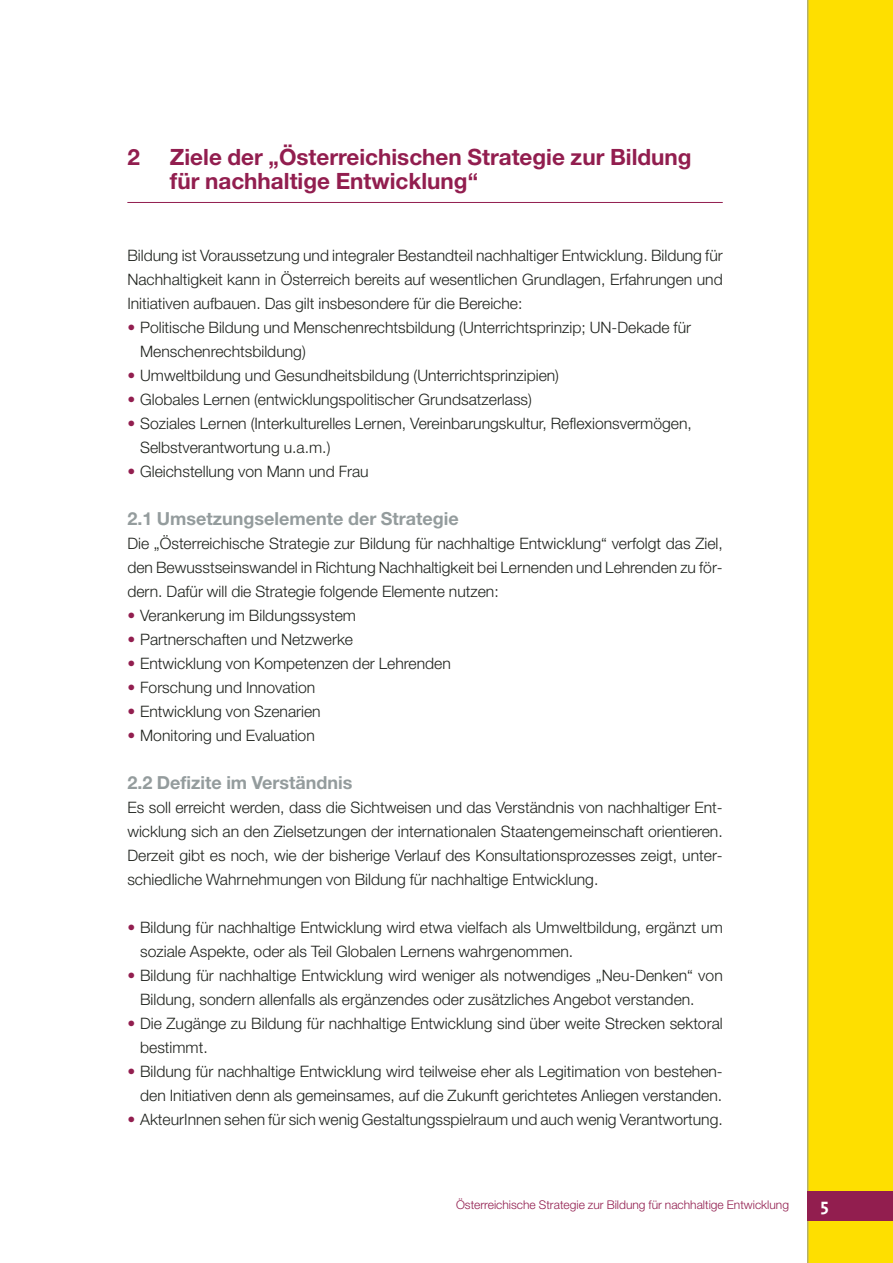
<style>
.page{position:relative;width:893px;height:1263px;background:#fff}
.page>*{position:absolute;margin:0;border:0;box-sizing:border-box;transform-origin:0 0}
.t1{font:700 22.5px/24px "Helvetica Neue LT Std";color:#921e4f}
.t2{font:700 18px "Helvetica Neue LT Std";color:#949c9d}
.t3{font:700 18px "The Sans";color:#fff}
.t4{font:300 15.75px/24px "Helvetica Neue LT Std";color:#20231e}
.t5{font:300 12px "Helvetica Neue LT Std";color:#921e4f}
.s1{color:#921e4f}
</style>
<div class="page">
<div style="left:808px;top:0;width:85px;height:1263px;background:#fedf00"></div>
<hr style="left:807px;top:0;width:1px;height:1263px;background:#949c9d">
<div style="left:808px;top:1191px;width:85px;height:29px;background:#921e4f"></div>
<hr style="left:127px;top:202px;width:596px;height:1px;background:#921e4f">
<h1 class="t1" style="left:127px;top:148px;width:14px">2</h1>
<h1 class="t1" style="left:170px;top:148px;width:523px">Ziele der „Österreichischen Strategie zur Bildung für nachhaltige Entwicklung“</h1>
<p class="t4" style="left:127px;top:246px;width:597px;text-align:justify">Bildung ist Voraussetzung und integraler Bestandteil nachhaltiger Entwicklung. Bildung für Nachhaltigkeit kann in Österreich bereits auf wesentlichen Grundlagen, Erfahrungen und Initiativen aufbauen. Das gilt insbesondere für die Bereiche:</p>
<p class="t4" style="left:140px;top:318px;width:552px;text-indent:-13px"><span class="s1">•</span> Politische Bildung und Menschenrechtsbildung (Unterrichtsprinzip; UN-Dekade für<br>Menschenrechtsbildung)</p>
<p class="t4" style="left:127px;top:366px;width:433px"><span class="s1">•</span> Umweltbildung und Gesundheitsbildung (Unterrichtsprinzipien)</p>
<p class="t4" style="left:127px;top:390px;width:406px"><span class="s1">•</span> Globales Lernen (entwicklungspolitischer Grundsatzerlass)</p>
<p class="t4" style="left:140px;top:414px;width:553px;text-indent:-13px"><span class="s1">•</span> Soziales Lernen (Interkulturelles Lernen, Vereinbarungskultur, Reflexionsvermögen,<br>Selbstverantwortung u.a.m.)</p>
<p class="t4" style="left:127px;top:462px;width:243px"><span class="s1">•</span> Gleichstellung von Mann und Frau</p>
<p class="t2" style="left:127px;top:513px;width:333px">2.1 Umsetzungselemente der Strategie</p>
<p class="t4" style="left:127px;top:534px;width:597px;text-align:justify">Die „Österreichische Strategie zur Bildung für nachhaltige Entwicklung“ verfolgt das Ziel, den Bewusstseinswandel in Richtung Nachhaltigkeit bei Lernenden und Lehrenden zu för&shy;dern. Dafür will die Strategie folgende Elemente nutzen:</p>
<p class="t4" style="left:127px;top:606px;width:230px"><span class="s1">•</span> Verankerung im Bildungssystem</p>
<p class="t4" style="left:127px;top:630px;width:227px"><span class="s1">•</span> Partnerschaften und Netzwerke</p>
<p class="t4" style="left:127px;top:654px;width:325px"><span class="s1">•</span> Entwicklung von Kompetenzen der Lehrenden</p>
<p class="t4" style="left:127px;top:678px;width:190px"><span class="s1">•</span> Forschung und Innovation</p>
<p class="t4" style="left:127px;top:702px;width:195px"><span class="s1">•</span> Entwicklung von Szenarien</p>
<p class="t4" style="left:127px;top:726px;width:189px"><span class="s1">•</span> Monitoring und Evaluation</p>
<p class="t2" style="left:127px;top:777px;width:227px">2.2 Defizite im Verständnis</p>
<p class="t4" style="left:127px;top:798px;width:597px;text-align:justify">Es soll erreicht werden, dass die Sichtweisen und das Verständnis von nachhaltiger Ent&shy;wicklung sich an den Zielsetzungen der internationalen Staatengemeinschaft orientieren.<br>Derzeit gibt es noch, wie der bisherige Verlauf des Konsultationsprozesses zeigt, unter&shy;schiedliche Wahrnehmungen von Bildung für nachhaltige Entwicklung.</p>
<p class="t4" style="left:140px;top:918px;width:584px;text-indent:-13px"><span class="s1">•</span> Bildung für nachhaltige Entwicklung wird etwa vielfach als Umweltbildung, ergänzt um soziale Aspekte, oder als Teil Globalen Lernens wahrgenommen.</p>
<p class="t4" style="left:140px;top:966px;width:584px;text-indent:-13px"><span class="s1">•</span> Bildung für nachhaltige Entwicklung wird weniger als notwendiges „Neu-Denken“ von<br>Bildung, sondern allenfalls als ergänzendes oder zusätzliches Angebot verstanden.</p>
<p class="t4" style="left:140px;top:1014px;width:584px;text-indent:-13px"><span class="s1">•</span> Die Zugänge zu Bildung für nachhaltige Entwicklung sind über weite Strecken sektoral bestimmt.</p>
<p class="t4" style="left:127px;top:1062px;width:597px;text-align:right"><span class="s1">•</span> Bildung für nachhaltige Entwicklung wird teilweise eher als Legitimation von bestehen&shy;den Initiativen denn als gemeinsames, auf die Zukunft gerichtetes Anliegen verstanden.</p>
<p class="t4" style="left:127px;top:1110px;width:597px"><span class="s1">•</span> AkteurInnen sehen für sich wenig Gestaltungsspielraum und auch wenig Verantwortung.</p>
<p class="t5" style="left:456px;top:1201px;width:334px">Österreichische Strategie zur Bildung für nachhaltige Entwicklung</p>
<p class="t3" style="left:820px;top:1195px;width:10px">5</p>
</div>
